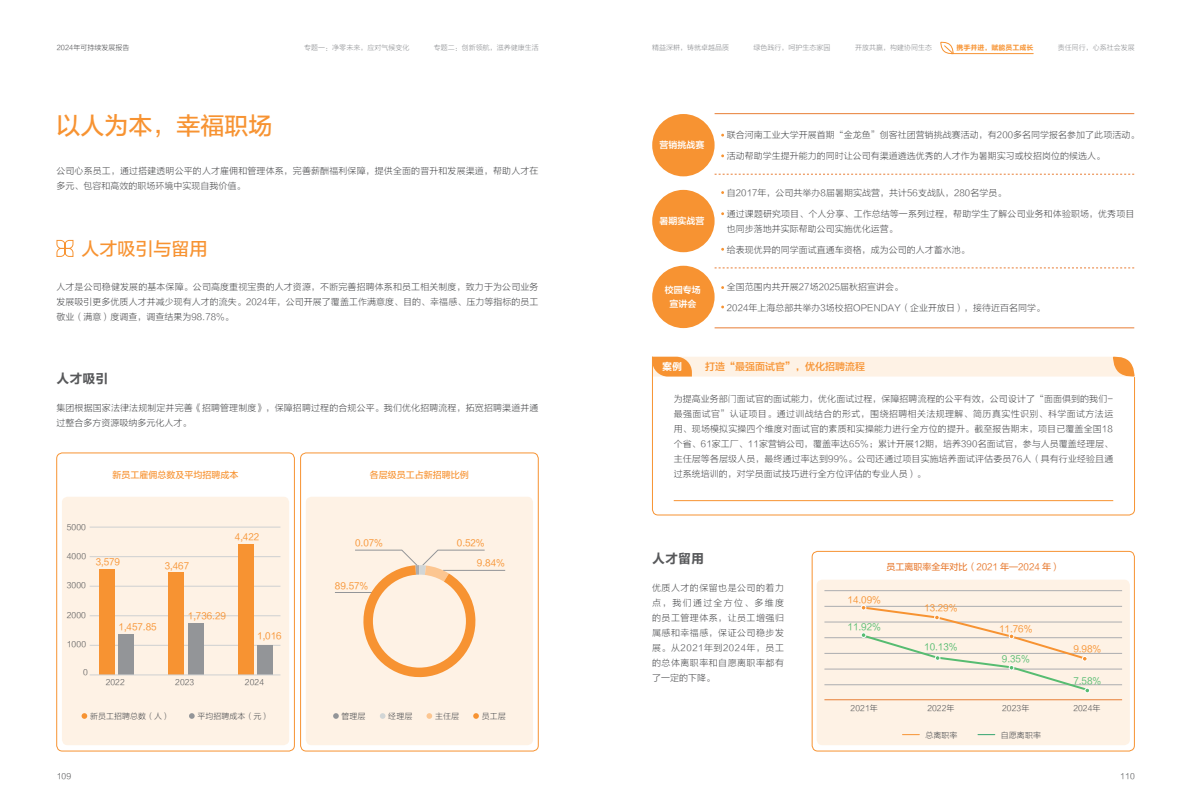
<style>
.page{position:relative;width:1191px;height:808px;background:#fff}
.page>*{position:absolute;margin:0;border:0;box-sizing:border-box;transform-origin:0 0}
.t1{font:24px "FZLTZHUNHK GBK1 0";color:#f79332}
.t2{font:18px "FZLTZHUNHK GBK1 0";color:#f79332}
.t3{font:13px "FZLTCHK GBK1 0";color:#57585a}
.t4{font:10px "FZLTZHK GBK1 0";color:#f79332}
.t5{font:10px "FZLTCHK GBK1 0";color:#fff}
.t6{font:9px/15px "FZLTXHK";color:#57585a}
.t7{font:9px "FZLTZHUNHK GBK1 0";color:#f79332}
.t8{font:9px "FZLTZHUNHK GBK1 0";color:#57bc71}
.t9{font:9px "FZLTZHUNHK GBK1 0";color:#e87e36}
.t10{font:9px/14px "FZLTZCHK GBK1 0";color:#fff;text-align:center}
.t11{font:8px "FZLTXHK";color:#57585a}
.t12{font:7px "FZLTXHK";color:#939598}
.t13{font:7px "FZLTXHK";color:#57585a}
.t14{font:7px "FZLTCHK GBK1 0";color:#f79332}
</style>
<div class="page">
<hr style="left:951px;top:53px;width:82px;height:1px;background:#f79332">
<svg style="left:940px;top:41px;width:13px;height:14px"></svg>
<div style="left:62px;top:497px;width:227px;height:248px;background:#fef2e5;border-radius:6px"></div>
<div style="left:306px;top:497px;width:227px;height:248px;background:#fef2e5;border-radius:6px"></div>
<div style="left:56px;top:453px;width:239px;height:298px;border:1px solid #f79332;border-radius:6px"></div>
<div style="left:300px;top:453px;width:238px;height:298px;border:1px solid #f79332;border-radius:6px"></div>
<div style="left:812px;top:551px;width:322px;height:200px;border:1px solid #f79332;border-radius:6px"></div>
<div style="left:816px;top:580px;width:313px;height:165px;background:#fef2e5;border-radius:6px"></div>
<hr style="left:824px;top:684px;width:298px;height:1px;background:#acadb0">
<hr style="left:824px;top:637px;width:298px;height:1px;background:#acadb0">
<hr style="left:824px;top:653px;width:298px;height:1px;background:#acadb0">
<hr style="left:824px;top:606px;width:298px;height:1px;background:#acadb0">
<hr style="left:824px;top:669px;width:298px;height:1px;background:#acadb0">
<hr style="left:824px;top:622px;width:298px;height:1px;background:#acadb0">
<hr style="left:824px;top:590px;width:298px;height:1px;background:#acadb0">
<svg style="left:714px;top:174px;width:420px;height:1px"></svg>
<hr style="left:714px;top:113px;width:420px;height:1px;background:#e87e36">
<hr style="left:714px;top:328px;width:420px;height:1px;background:#e87e36">
<svg style="left:714px;top:268px;width:420px;height:1px"></svg>
<div style="left:652px;top:114px;width:62px;height:62px;background:#f79332;border-radius:50%"></div>
<div style="left:652px;top:190px;width:62px;height:62px;background:#f79332;border-radius:50%"></div>
<div style="left:652px;top:266px;width:62px;height:62px;background:#f79332;border-radius:50%"></div>
<svg style="left:56px;top:239px;width:18px;height:18px"></svg>
<svg style="left:652px;top:356px;width:483px;height:159px"></svg>
<hr style="left:673px;top:500px;width:440px;height:1px;background:#f79332">
<hr style="left:335px;top:592px;width:46px;height:1px;background:#939598">
<hr style="left:443px;top:570px;width:62px;height:1px;background:#939598">
<svg style="left:355px;top:550px;width:130px;height:128px"></svg>
<div style="left:373px;top:575px;width:93px;height:93px;background:#fef2e5;border-radius:50%"></div>
<hr style="left:90px;top:645px;width:190px;height:1px;background:#ced0d1">
<hr style="left:90px;top:615px;width:190px;height:1px;background:#ced0d1">
<hr style="left:90px;top:586px;width:190px;height:1px;background:#ced0d1">
<hr style="left:90px;top:556px;width:190px;height:1px;background:#ced0d1">
<hr style="left:90px;top:527px;width:190px;height:1px;background:#ced0d1">
<div style="left:99px;top:569px;width:15px;height:106px;background:#f79332"></div>
<div style="left:169px;top:572px;width:15px;height:103px;background:#f79332"></div>
<div style="left:238px;top:544px;width:15px;height:131px;background:#f79332"></div>
<div style="left:119px;top:635px;width:15px;height:40px;background:#939598"></div>
<div style="left:188px;top:623px;width:15px;height:52px;background:#939598"></div>
<div style="left:257px;top:645px;width:15px;height:30px;background:#939598"></div>
<hr style="left:90px;top:674px;width:190px;height:1px;background:#ced0d1">
<hr style="left:824px;top:699px;width:298px;height:1px;background:#e87e36">
<svg style="left:902px;top:734px;width:17px;height:1px"></svg>
<svg style="left:978px;top:734px;width:16px;height:1px"></svg>
<svg style="left:860px;top:605px;width:229px;height:88px"></svg>
<svg style="left:82px;top:713px;width:5px;height:6px"></svg>
<svg style="left:189px;top:713px;width:6px;height:6px"></svg>
<svg style="left:333px;top:713px;width:6px;height:6px"></svg>
<svg style="left:380px;top:713px;width:5px;height:6px"></svg>
<svg style="left:426px;top:713px;width:6px;height:6px"></svg>
<svg style="left:473px;top:713px;width:6px;height:6px"></svg>
<p class="t13" style="left:57px;top:43px;width:74px">2024年可持续发展报告</p>
<p class="t12" style="left:304px;top:43px;width:106px">专题一：净零未来，应对气候变化</p>
<p class="t12" style="left:434px;top:43px;width:106px">专题二：创新领航，滋养健康生活</p>
<p class="t12" style="left:652px;top:43px;width:78px">精益深耕，铸就卓越品质</p>
<p class="t12" style="left:753px;top:43px;width:78px">绿色践行，呵护生态家园</p>
<p class="t12" style="left:855px;top:43px;width:78px">开放共赢，构建协同生态</p>
<p class="t14" style="left:956px;top:43px;width:78px">携手并进，赋能员工成长</p>
<p class="t12" style="left:1057px;top:43px;width:78px">责任同行，心系社会发展</p>
<h1 class="t1" style="left:56px;top:113px;width:217px">以人为本，幸福职场</h1>
<p class="t6" style="left:56px;top:163px;width:483px">公司心系员工，通过搭建透明公平的人才雇佣和管理体系，完善薪酬福利保障，提供全面的晋升和发展渠道，帮助人才在多元、包容和高效的职场环境中实现自我价值。</p>
<h2 class="t2" style="left:81px;top:239px;width:128px">人才吸引与留用</h2>
<p class="t6" style="left:56px;top:280px;width:483px;text-align:justify">人才是公司稳健发展的基本保障。公司高度重视宝贵的人才资源，不断完善招聘体系和员工相关制度，致力于为公司业务发展吸引更多优质人才并减少现有人才的流失。2024年，公司开展了覆盖工作满意度、目的、幸福感、压力等指标的员工敬业（满意）度调查，调查结果为98.78%。</p>
<h3 class="t3" style="left:56px;top:371px;width:53px">人才吸引</h3>
<p class="t6" style="left:56px;top:400px;width:483px">集团根据国家法律法规制定并完善《招聘管理制度》，保障招聘过程的合规公平。我们优化招聘流程，拓宽招聘渠道并通过整合多方资源吸纳多元化人才。</p>
<p class="t7" style="left:112px;top:470px;width:127px">新员工雇佣总数及平均招聘成本</p>
<p class="t11" style="left:67px;top:523px;width:21px">5000</p>
<p class="t11" style="left:67px;top:552px;width:21px">4000</p>
<p class="t11" style="left:67px;top:581px;width:21px">3000</p>
<p class="t7" style="left:96px;top:557px;width:26px">3,579</p>
<p class="t7" style="left:165px;top:561px;width:26px">3,467</p>
<p class="t7" style="left:235px;top:532px;width:26px">4,422</p>
<p class="t11" style="left:67px;top:611px;width:21px">2000</p>
<p class="t11" style="left:67px;top:639px;width:21px">1000</p>
<p class="t11" style="left:83px;top:668px;width:6px">0</p>
<p class="t7" style="left:119px;top:622px;width:40px">1,457.85</p>
<p class="t7" style="left:188px;top:611px;width:40px">1,736.29</p>
<p class="t7" style="left:257px;top:631px;width:26px">1,016</p>
<p class="t11" style="left:106px;top:678px;width:21px">2022</p>
<p class="t11" style="left:175px;top:678px;width:21px">2023</p>
<p class="t11" style="left:245px;top:678px;width:21px">2024</p>
<p class="t7" style="left:370px;top:470px;width:100px">各层级员工占新招聘比例</p>
<p class="t7" style="left:355px;top:538px;width:29px">0.07%</p>
<p class="t7" style="left:457px;top:538px;width:29px">0.52%</p>
<p class="t7" style="left:335px;top:581px;width:35px">89.57%</p>
<p class="t7" style="left:477px;top:558px;width:30px">9.84%</p>
<p class="t11" style="left:90px;top:712px;width:81px">新员工招聘总数（人）</p>
<p class="t11" style="left:197px;top:712px;width:74px">平均招聘成本（元）</p>
<p class="t11" style="left:342px;top:712px;width:25px">管理层</p>
<p class="t11" style="left:388px;top:712px;width:25px">经理层</p>
<p class="t11" style="left:435px;top:712px;width:25px">主任层</p>
<p class="t11" style="left:482px;top:712px;width:25px">员工层</p>
<p class="t10" style="left:659px;top:139px;width:46px">营销挑战赛</p>
<p class="t10" style="left:659px;top:214px;width:46px">暑期实战营</p>
<p class="t10" style="left:665px;top:283px;width:37px">校园专场宣讲会</p>
<p class="t6" style="left:727px;top:128px;width:414px">联合河南工业大学开展首期“金龙鱼”创客社团营销挑战赛活动，有200多名同学报名参加了此项活动。</p>
<p class="t6" style="left:727px;top:148px;width:379px">活动帮助学生提升能力的同时让公司有渠道遴选优秀的人才作为暑期实习或校招岗位的候选人。</p>
<p class="t6" style="left:727px;top:186px;width:281px">自2017年，公司共举办8届暑期实战营，共计56支战队，280名学员。</p>
<p class="t6" style="left:727px;top:206px;width:409px">通过课题研究项目、个人分享、工作总结等一系列过程，帮助学生了解公司业务和体验职场，优秀项目也同步落地并实际帮助公司实施优化运营。</p>
<p class="t6" style="left:727px;top:242px;width:244px">给表现优异的同学面试直通车资格，成为公司的人才蓄水池。</p>
<p class="t6" style="left:727px;top:279px;width:178px">全国范围内共开展27场2025届秋招宣讲会。</p>
<p class="t6" style="left:727px;top:300px;width:320px">2024年上海总部共举办3场校招OPENDAY（企业开放日），接待近百名同学。</p>
<p class="t5" style="left:662px;top:361px;width:21px">案例</p>
<p class="t4" style="left:705px;top:361px;width:161px">打造“最强面试官”，优化招聘流程</p>
<p class="t6" style="left:673px;top:392px;width:441px;text-align:justify">为提高业务部门面试官的面试能力，优化面试过程，保障招聘流程的公平有效，公司设计了“面面俱到的我们-最强面试官”认证项目。通过训战结合的形式，围绕招聘相关法规理解、简历真实性识别、科学面试方法运用、现场模拟实操四个维度对面试官的素质和实操能力进行全方位的提升。截至报告期末，项目已覆盖全国18个省、61家工厂、11家营销公司，覆盖率达65%；累计开展12期，培养390名面试官，参与人员覆盖经理层、主任层等各层级人员，最终通过率达到99%。公司还通过项目实施培养面试评估委员76人（具有行业经验且通过系统培训的，对学员面试技巧进行全方位评估的专业人员）。</p>
<h3 class="t3" style="left:652px;top:551px;width:53px">人才留用</h3>
<p class="t6" style="left:652px;top:580px;width:133px;text-align:justify">优质人才的保留也是公司的着力点，我们通过全方位、多维度的员工管理体系，让员工增强归属感和幸福感，保证公司稳步发展。从2021年到2024年，员工的总体离职率和自愿离职率都有了一定的下降。</p>
<p class="t9" style="left:886px;top:562px;width:175px">员工离职率全年对比（2021 年—2024 年）</p>
<p class="t7" style="left:847px;top:594px;width:35px">14.09%</p>
<p class="t8" style="left:847px;top:622px;width:35px">11.92%</p>
<p class="t7" style="left:924px;top:603px;width:35px">13.29%</p>
<p class="t8" style="left:924px;top:642px;width:35px">10.13%</p>
<p class="t7" style="left:999px;top:624px;width:35px">11.76%</p>
<p class="t8" style="left:1002px;top:654px;width:29px">9.35%</p>
<p class="t7" style="left:1073px;top:644px;width:30px">9.98%</p>
<p class="t8" style="left:1073px;top:676px;width:29px">7.58%</p>
<p class="t11" style="left:850px;top:703px;width:29px">2021年</p>
<p class="t11" style="left:927px;top:703px;width:29px">2022年</p>
<p class="t11" style="left:1002px;top:703px;width:29px">2023年</p>
<p class="t11" style="left:1073px;top:703px;width:29px">2024年</p>
<p class="t11" style="left:925px;top:730px;width:33px">总离职率</p>
<p class="t11" style="left:1001px;top:730px;width:41px">自愿离职率</p>
<p class="t11" style="left:57px;top:771px;width:16px">109</p>
<p class="t11" style="left:1120px;top:771px;width:16px">110</p>
</div>
